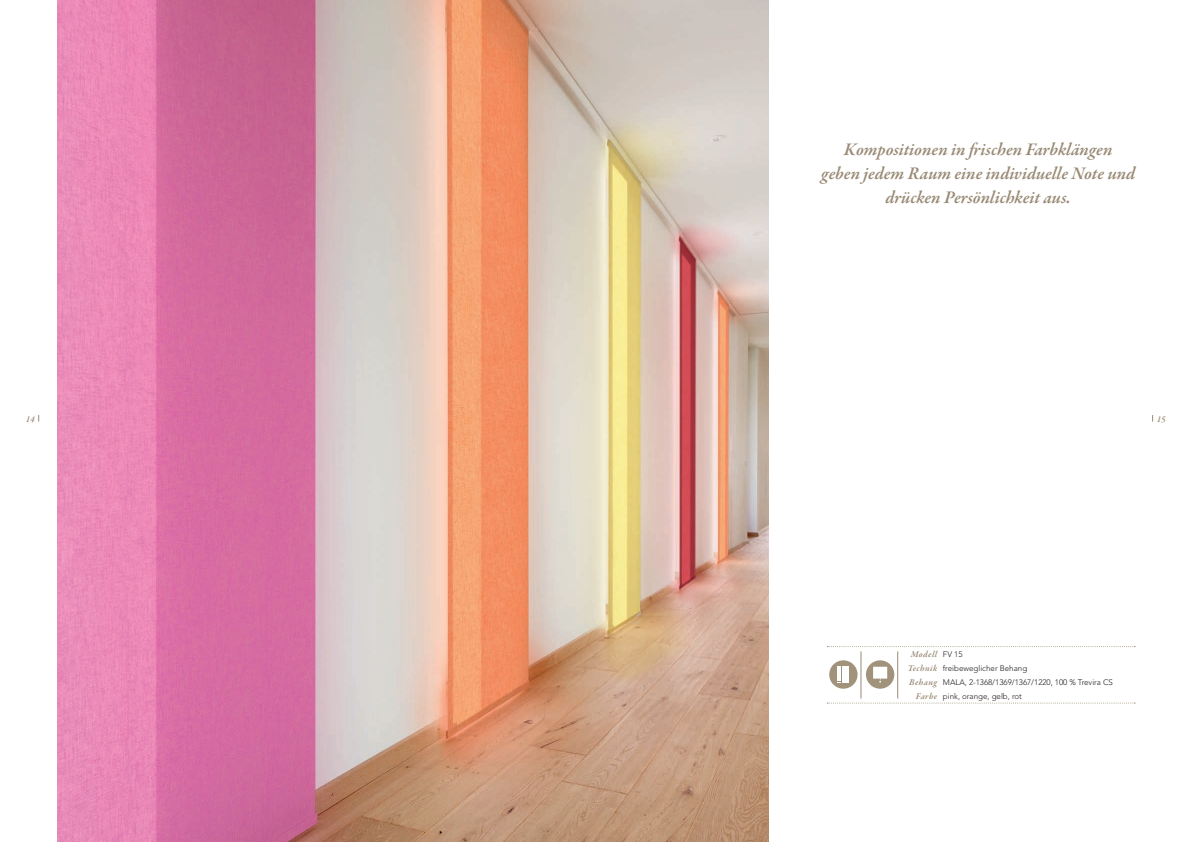
<style>
.page{position:relative;width:1190px;height:842px;background:#fff}
.page>*{position:absolute;margin:0;border:0;box-sizing:border-box;transform-origin:0 0}
.t1{font:italic 600 18px/24px "Garamond Premr Pro";color:#998a75;text-align:center}
.t2{font:italic 600 9px "Garamond Premr Pro";letter-spacing:.04em;color:#998a75}
.t3{font:300 8px "Avenir";color:#231f20}
.s1{font-family:"Avenir";font-weight:300;font-style:normal;font-size:8px;color:#231f20}
.s2{font-family:"Garamond Premr Pro";font-weight:600;font-style:italic;font-size:9px;color:#998a75}
</style>
<div class="page">
<img style="left:57px;top:0;width:712px;height:841px">
<div style="left:829px;top:660px;width:29px;height:28px;background:#a1937b;border-radius:50%"></div>
<hr style="left:838px;top:666px;width:3px;height:15px;background:#fcfefe">
<svg style="left:838px;top:681px;width:10px;height:2px"></svg>
<div style="left:842px;top:666px;width:6px;height:15px;background:#fcfefe"></div>
<hr style="left:861px;top:651px;width:1px;height:47px;background:#998a75">
<div style="left:866px;top:660px;width:28px;height:28px;background:#a1937b;border-radius:50%"></div>
<svg style="left:873px;top:666px;width:14px;height:16px"></svg>
<hr style="left:898px;top:651px;width:1px;height:47px;background:#998a75">
<svg style="left:827px;top:646px;width:308px;height:1px"></svg>
<svg style="left:827px;top:702px;width:308px;height:1px"></svg>
<h1 class="t1" style="left:821px;top:139px;width:315px">Kompositionen in ischen Farbklängen<br>geben jedem Raum eine individuelle Note und drücken Persönlichkeit aus.</h1>
<p class="t2" style="left:26px;top:413px;width:10px">14</p>
<p class="t2" style="left:1157px;top:413px;width:10px">15</p>
<p class="t2" style="left:911px;top:648px;width:53px">Modell <span class="s1">FV 15</span></p>
<p class="t3" style="left:908px;top:663px;width:121px"><span class="s2">Technik</span> freibeweglicher Behang</p>
<p class="t3" style="left:909px;top:677px;width:205px"><span class="s2">Behang</span> MALA, 2-1368/1369/1367/1220, 100 % Trevira CS</p>
<p class="t3" style="left:916px;top:691px;width:108px"><span class="s2">Farbe</span> pink, orange, gelb, rot</p>
</div>
